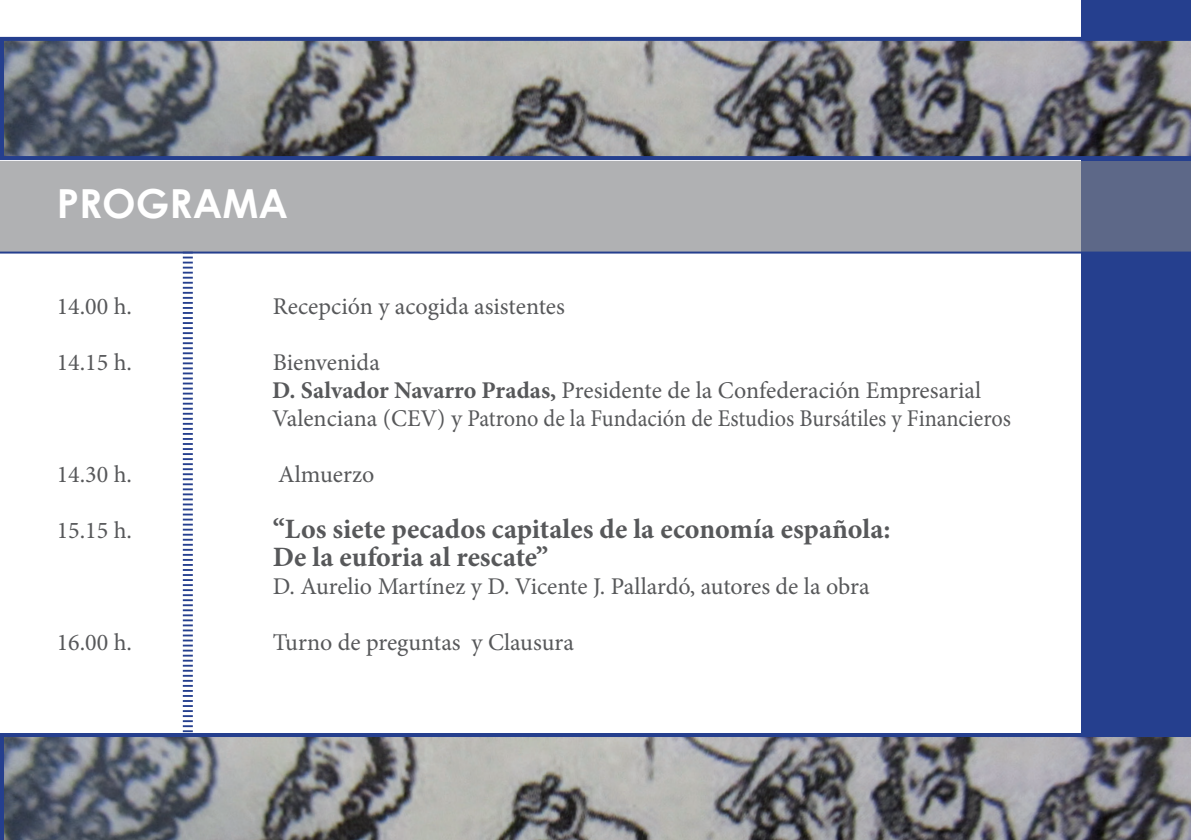
<style>
.page{position:relative;width:1191px;height:840px;background:#fff}
.page>*{position:absolute;margin:0;border:0;box-sizing:border-box;transform-origin:0 0}
.t1{font:700 40px "Century Gothic";color:#fff}
.t2{font:700 28px/28px "Minion Pro";color:#57585a}
.t3{font:24px/28px "Minion Pro";color:#57585a}
.s1{font-weight:700}
</style>
<div class="page">
<svg style="left:183px;top:253px;width:10px;height:587px"></svg>
<div style="left:1081px;top:0;width:110px;height:839px;background:#253f8e"></div>
<svg style="left:0;top:161px;width:1191px;height:90px;background:#a8aaaf"></svg>
<svg style="left:0;top:37px;width:1191px;height:123px;background:#7b7e87"></svg>
<hr style="left:0;top:251px;width:1191px;height:2px;background:#253f8e">
<svg style="left:0;top:732px;width:1191px;height:107px;background:#808389"></svg>
<h1 class="t1" style="left:57px;top:173px;width:233px">PROGRAMA</h1>
<p class="t3" style="left:57px;top:292px;width:77px">14.00 h.</p>
<p class="t3" style="left:273px;top:292px;width:294px">Recepción y acogida asistentes</p>
<p class="t3" style="left:57px;top:348px;width:77px">14.15 h.</p>
<p class="t3" style="left:272px;top:348px;width:740px">Bienvenida<br><span class="s1">D. Salvador Navarro Pradas,</span> Presidente de la Confederación Empresarial<br>Valenciana (CEV) y Patrono de la Fundación de Estudios Bursátiles y Financieros</p>
<p class="t3" style="left:57px;top:460px;width:77px">14.30 h.</p>
<p class="t3" style="left:278px;top:460px;width:98px">Almuerzo</p>
<p class="t3" style="left:57px;top:516px;width:77px">15.15 h.</p>
<p class="t2" style="left:273px;top:514px;width:619px">“Los siete pecados capitales de la economía española:<br>De la euforia al rescate”</p>
<p class="t3" style="left:273px;top:572px;width:598px">D. Aurelio Martínez y D. Vicente J. Pallardó, autores de la obra</p>
<p class="t3" style="left:57px;top:628px;width:77px">16.00 h.</p>
<p class="t3" style="left:273px;top:628px;width:302px">Turno de preguntas y Clausura</p>
</div>
